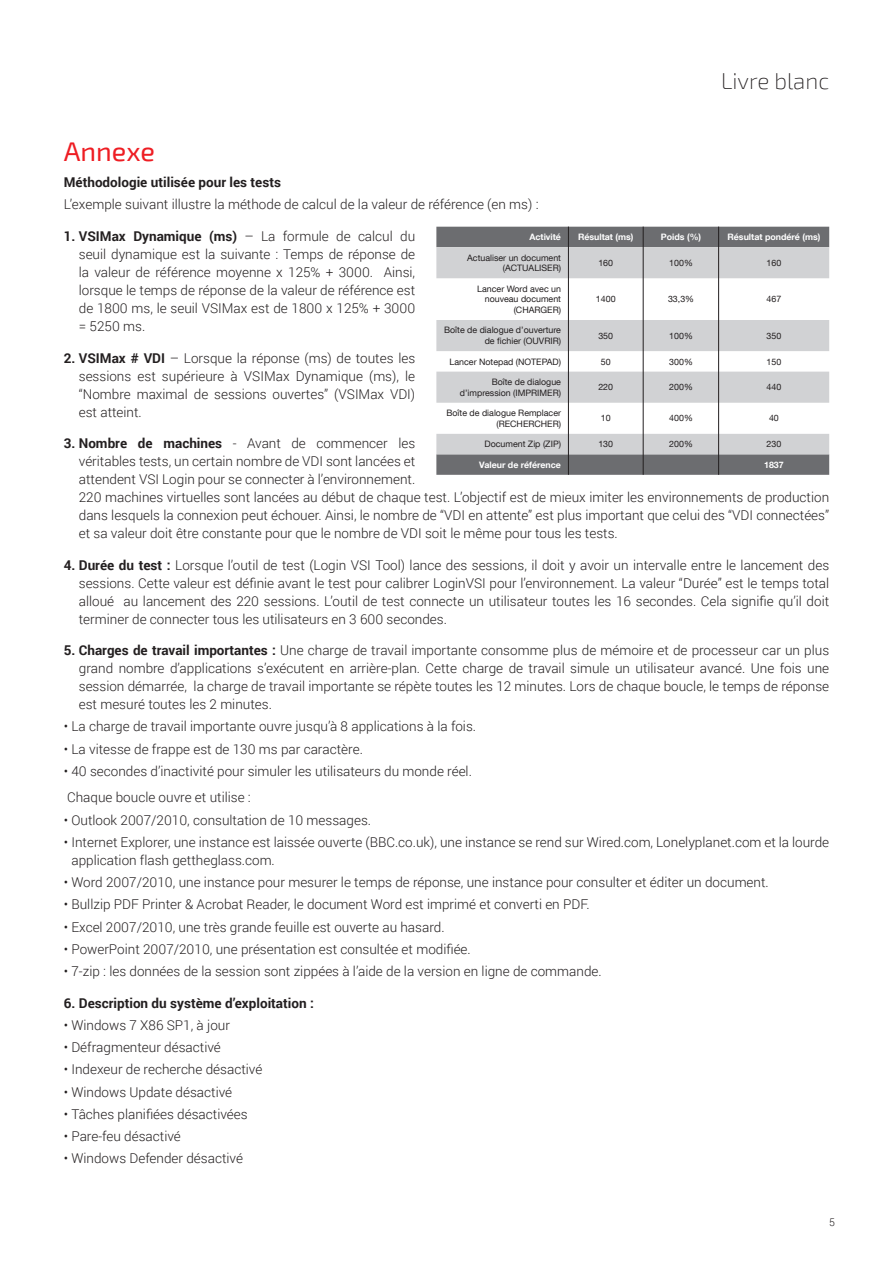
<style>
.page{position:relative;width:893px;height:1263px;background:#fff}
.page>*{position:absolute;margin:0;border:0;box-sizing:border-box;transform-origin:0 0}
.A_TITRE_Stef{font:27px "Exo 2";color:#ee1d23}
.t1{font:200 22.5px "Exo 2";color:#231f20}
.A_TXT_COURANT_stef{font:300 13.5px/18px "Roboto";color:#231f20;text-align:justify}
.A_TXT_COURANT_stef-2{font:700 13.5px "Roboto";color:#231f20}
.A__SOUS_TITRE_BOLD_S{font:700 13.5px "Roboto";color:#231f20}
.t2{font:300 10.5px "Roboto";color:#231f20}
.t3{font:8.85px/10.6px "Helvetica Neue LT Com";color:#231f20;text-align:right}
.t4{font:700 8.85px "Helvetica Neue LT Com";color:#fff}
.s1{font-weight:700}
</style>
<div class="page">
<div style="left:436px;top:227px;width:393px;height:248px;background:#6c6d70"></div>
<svg style="left:436px;top:247px;width:393px;height:207px;fill:#d1d2d4"></svg>
<hr style="left:718px;top:227px;width:1px;height:248px;background:#231f20">
<hr style="left:643px;top:227px;width:1px;height:248px;background:#231f20">
<hr style="left:568px;top:227px;width:1px;height:248px;background:#231f20">
<h2 class="t1" style="left:721px;top:68px;width:110px">Livre blanc</h2>
<p class="A_TITRE_Stef" style="left:64px;top:135px;width:93px">Annexe</p>
<p class="A__SOUS_TITRE_BOLD_S" style="left:64px;top:173px;width:219px">Méthodologie utilisée pour les tests</p>
<p class="A_TXT_COURANT_stef" style="left:64px;top:195px;width:476px">L’exemple suivant illustre la méthode de calcul de la valeur de référence (en ms) :</p>
<p class="A_TXT_COURANT_stef" style="left:79px;top:227px;width:338px;text-indent:-15px"><span class="s1">1. VSIMax Dynamique (ms)</span> – La formule de calcul du seuil dynamique est la suivante : Temps de réponse de la valeur de référence moyenne x 125% + 3000. Ainsi, lorsque le temps de réponse de la valeur de référence est de 1800 ms, le seuil VSIMax est de 1800 x 125% + 3000 = 5250 ms.</p>
<p class="A_TXT_COURANT_stef" style="left:79px;top:348px;width:338px;text-indent:-15px"><span class="s1">2. VSIMax # VDI</span> – Lorsque la réponse (ms) de toutes les sessions est supérieure à VSIMax Dynamique (ms), le “Nombre maximal de sessions ouvertes” (VSIMax VDI) est atteint.</p>
<p class="A_TXT_COURANT_stef" style="left:79px;top:434px;width:752px;text-align:left;text-indent:-15px"><span class="s1">3. Nombre de machines</span> - Avant de commencer les<br>véritables tests, un certain nombre de VDI sont lancées et<br>attendent VSI Login pour se connecter à l’environnement.<br>220 machines virtuelles sont lancées au début de chaque test. L’objectif est de mieux imiter les environnements de production dans lesquels la connexion peut échouer. Ainsi, le nombre de “VDI en attente” est plus important que celui des “VDI connectées” et sa valeur doit être constante pour que le nombre de VDI soit le même pour tous les tests.</p>
<p class="A_TXT_COURANT_stef" style="left:79px;top:555px;width:752px;text-indent:-15px"><span class="s1">4. Durée du test :</span> Lorsque l’outil de test (Login VSI Tool) lance des sessions, il doit y avoir un intervalle entre le lancement des sessions. Cette valeur est définie avant le test pour calibrer LoginVSI pour l’environnement. La valeur “Durée” est le temps total alloué au lancement des 220 sessions. L’outil de test connecte un utilisateur toutes les 16 secondes. Cela signifie qu’il doit terminer de connecter tous les utilisateurs en 3 600 secondes.</p>
<p class="A_TXT_COURANT_stef" style="left:79px;top:641px;width:752px;text-indent:-15px"><span class="s1">5. Charges de travail importantes :</span> Une charge de travail importante consomme plus de mémoire et de processeur car un plus grand nombre d’applications s’exécutent en arrière-plan. Cette charge de travail simule un utilisateur avancé. Une fois une session démarrée, la charge de travail importante se répète toutes les 12 minutes. Lors de chaque boucle, le temps de réponse est mesuré toutes les 2 minutes.</p>
<p class="A_TXT_COURANT_stef" style="left:64px;top:717px;width:414px">• La charge de travail importante ouvre jusqu’à 8 applications à la fois.</p>
<p class="A_TXT_COURANT_stef" style="left:64px;top:739px;width:301px">• La vitesse de frappe est de 130 ms par caractère.</p>
<p class="A_TXT_COURANT_stef" style="left:64px;top:761px;width:410px">• 40 secondes d’inactivité pour simuler les utilisateurs du monde réel.</p>
<p class="A_TXT_COURANT_stef" style="left:67px;top:788px;width:185px">Chaque boucle ouvre et utilise :</p>
<p class="A_TXT_COURANT_stef" style="left:64px;top:810px;width:309px">• Outlook 2007/2010, consultation de 10 messages.</p>
<p class="A_TXT_COURANT_stef" style="left:71px;top:832px;width:759px;text-indent:-8px">• Internet Explorer, une instance est laissée ouverte (BBC.co.uk), une instance se rend sur Wired.com, Lonelyplanet.com et la lourde application flash gettheglass.com.</p>
<p class="A_TXT_COURANT_stef" style="left:64px;top:873px;width:706px">• Word 2007/2010, une instance pour mesurer le temps de réponse, une instance pour consulter et éditer un document.</p>
<p class="A_TXT_COURANT_stef" style="left:64px;top:895px;width:527px">• Bullzip PDF Printer &amp; Acrobat Reader, le document Word est imprimé et converti en PDF.</p>
<p class="A_TXT_COURANT_stef" style="left:64px;top:917px;width:382px">• Excel 2007/2010, une très grande feuille est ouverte au hasard.</p>
<p class="A_TXT_COURANT_stef" style="left:64px;top:939px;width:409px">• PowerPoint 2007/2010, une présentation est consultée et modifiée.</p>
<p class="A_TXT_COURANT_stef" style="left:64px;top:962px;width:539px">• 7-zip : les données de la session sont zippées à l’aide de la version en ligne de commande.</p>
<p class="A_TXT_COURANT_stef-2" style="left:64px;top:993px;width:252px">6. Description du système d’exploitation :</p>
<p class="A_TXT_COURANT_stef" style="left:64px;top:1015px;width:168px">• Windows 7 X86 SP1, à jour</p>
<p class="A_TXT_COURANT_stef" style="left:64px;top:1038px;width:159px">• Défragmenteur désactivé</p>
<p class="A_TXT_COURANT_stef" style="left:64px;top:1060px;width:200px">• Indexeur de recherche désactivé</p>
<p class="A_TXT_COURANT_stef" style="left:64px;top:1082px;width:170px">• Windows Update désactivé</p>
<p class="A_TXT_COURANT_stef" style="left:64px;top:1104px;width:185px">• Tâches planifiées désactivées</p>
<p class="A_TXT_COURANT_stef" style="left:64px;top:1127px;width:119px">• Pare-feu désactivé</p>
<p class="A_TXT_COURANT_stef" style="left:64px;top:1149px;width:181px">• Windows Defender désactivé</p>
<p class="t4" style="left:529px;top:231px;width:33px">Activité</p>
<p class="t4" style="left:578px;top:231px;width:57px">Résultat (ms)</p>
<p class="t4" style="left:661px;top:231px;width:42px">Poids (%)</p>
<p class="t4" style="left:727px;top:231px;width:94px">Résultat pondéré (ms)</p>
<p class="t3" style="left:467px;top:252px;width:95px">Actualiser un document (ACTUALISER)</p>
<p class="t3" style="left:598px;top:257px;width:16px">160</p>
<p class="t3" style="left:669px;top:257px;width:25px">100%</p>
<p class="t3" style="left:767px;top:257px;width:16px">160</p>
<p class="t3" style="left:477px;top:283px;width:85px">Lancer Word avec un nouveau document (CHARGER)</p>
<p class="t3" style="left:596px;top:294px;width:21px">1400</p>
<p class="t3" style="left:668px;top:294px;width:28px">33,3%</p>
<p class="t3" style="left:767px;top:294px;width:16px">467</p>
<p class="t3" style="left:444px;top:325px;width:118px">Boîte de dialogue d’ouverture de fichier (OUVRIR)</p>
<p class="t3" style="left:598px;top:330px;width:16px">350</p>
<p class="t3" style="left:669px;top:330px;width:25px">100%</p>
<p class="t3" style="left:767px;top:330px;width:16px">350</p>
<p class="t3" style="left:450px;top:356px;width:113px">Lancer Notepad (NOTEPAD)</p>
<p class="t3" style="left:601px;top:356px;width:11px">50</p>
<p class="t3" style="left:669px;top:356px;width:25px">300%</p>
<p class="t3" style="left:767px;top:356px;width:16px">150</p>
<p class="t3" style="left:460px;top:376px;width:103px">Boîte de dialogue d’impression (IMPRIMER)</p>
<p class="t3" style="left:598px;top:382px;width:16px">220</p>
<p class="t3" style="left:669px;top:382px;width:25px">200%</p>
<p class="t3" style="left:767px;top:382px;width:16px">440</p>
<p class="t3" style="left:446px;top:407px;width:116px">Boîte de dialogue Remplacer (RECHERCHER)</p>
<p class="t3" style="left:601px;top:413px;width:11px">10</p>
<p class="t3" style="left:669px;top:413px;width:25px">400%</p>
<p class="t3" style="left:769px;top:413px;width:11px">40</p>
<p class="t3" style="left:484px;top:439px;width:78px">Document Zip (ZIP)</p>
<p class="t3" style="left:598px;top:439px;width:16px">130</p>
<p class="t3" style="left:669px;top:439px;width:25px">200%</p>
<p class="t3" style="left:767px;top:439px;width:16px">230</p>
<p class="t4" style="left:479px;top:459px;width:83px">Valeur de référence</p>
<p class="t4" style="left:764px;top:459px;width:21px">1837</p>
<p class="t2" style="left:829px;top:1215px;width:7px">5</p>
</div>
